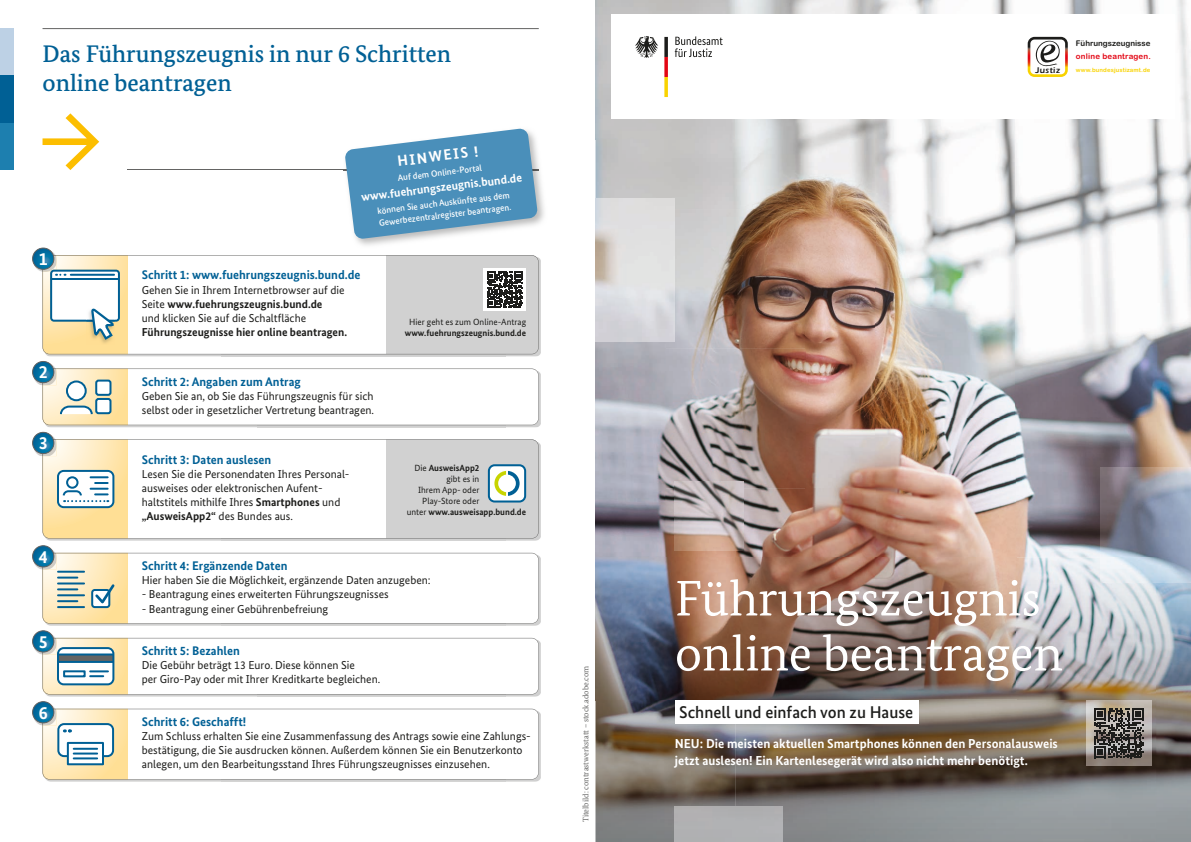
<style>
.page{position:relative;width:1191px;height:842px;background:#fff}
.page>*{position:absolute;margin:0;border:0;box-sizing:border-box;transform-origin:0 0}
.t1{font:50px/55px "Bundes Serif";color:#fff}
.t2{font:500 24px/28.3px "Bundes Serif";color:#006095}
.t3{font:700 18px "Bundes Sans";color:#fff}
.t4{font:500 17px "Bundes Sans";color:#1d1d1b}
.t5{font:700 15px "Bundes Sans";color:#fff}
.t6{font:700 13px/17px "Bundes Sans";color:#fff}
.t7{font:700 12.5px "Bundes Sans";color:#006095}
.t8{font:700 12px "Bundes Sans";color:#fff}
.t9{font:11.5px/14.2px "Bundes Sans";color:#1d1d1b}
.t10{font:700 11.5px "Bundes Sans";color:#1d1d1b}
.t11{font:500 9px/12px "Bundes Sans";color:#fff}
.t12{font:700 9px "Bundes Sans";color:#1d1d1b}
.t13{font:9px "Bundes Sans";color:#1d1d1b}
.t14{font:600 8.6px "Eras ITC";letter-spacing:.05em;color:#1d1d1b}
.t15{font:8px "Bundes Serif";color:#646463}
.t16{font:7.9px "Arial Rounded MT Bold";letter-spacing:.025em;color:#e30614}
.t17{font:7.9px "Arial Rounded MT Bold";color:#1d1d1b}
.t18{font:5.9px "Arial Rounded MT Bold";letter-spacing:.02em;color:#f9d300}
.s1{font-weight:700}
.s2{font-weight:400}
</style>
<div class="page">
<img style="left:505px;top:641px;width:36px;height:56px">
<img style="left:46px;top:694px;width:211px;height:3px">
<img style="left:595px;top:0;width:561px;height:139px">
<img style="left:1156px;top:0;width:35px;height:468px">
<img style="left:595px;top:139px;width:280px;height:70px">
<img style="left:875px;top:139px;width:281px;height:279px">
<img style="left:665px;top:209px;width:211px;height:279px">
<img style="left:595px;top:341px;width:70px;height:217px">
<img style="left:875px;top:418px;width:245px;height:140px">
<img style="left:1120px;top:418px;width:36px;height:50px">
<img style="left:665px;top:488px;width:35px;height:70px">
<img style="left:735px;top:488px;width:141px;height:70px">
<img style="left:700px;top:551px;width:35px;height:7px">
<img style="left:595px;top:558px;width:561px;height:284px">
<img style="left:1156px;top:583px;width:35px;height:259px">
<img style="left:595px;top:198px;width:80px;height:143px">
<img style="left:675px;top:482px;width:68px;height:69px">
<img style="left:1100px;top:468px;width:91px;height:115px">
<div style="left:612px;top:15px;width:562px;height:104px;background:#fff"></div>
<svg style="left:675px;top:36px;width:47px;height:21px"></svg>
<svg style="left:635px;top:36px;width:23px;height:22px"></svg>
<svg style="left:664px;top:37px;width:4px;height:60px"></svg>
<div style="left:675px;top:807px;width:108px;height:35px;background:#b0b1b3"></div>
<img style="left:1086px;top:701px;width:65px;height:64px">
<div style="left:675px;top:700px;width:243px;height:24px;background:#fff"></div>
<svg style="left:1027px;top:37px;width:40px;height:40px"></svg>
<div style="left:0;top:123px;width:14px;height:47px;background:#1d7faf"></div>
<div style="left:0;top:28px;width:14px;height:48px;background:#bdd1e5"></div>
<div style="left:0;top:76px;width:14px;height:47px;background:#006095"></div>
<hr style="left:43px;top:28px;width:496px;height:1px;background:#646463">
<hr style="left:128px;top:170px;width:411px;height:1px;background:#646463">
<svg style="left:43px;top:113px;width:56px;height:57px"></svg>
<img style="left:505px;top:712px;width:36px;height:70px">
<img style="left:47px;top:780px;width:175px;height:2px">
<img style="left:505px;top:556px;width:36px;height:70px">
<img style="left:47px;top:624px;width:175px;height:2px">
<img style="left:505px;top:443px;width:36px;height:98px">
<img style="left:47px;top:539px;width:175px;height:2px">
<svg style="left:43px;top:439px;width:496px;height:100px"></svg>
<img style="left:505px;top:372px;width:36px;height:55px">
<img style="left:46px;top:425px;width:211px;height:2px">
<img style="left:505px;top:258px;width:36px;height:98px">
<img style="left:46px;top:354px;width:176px;height:2px">
<svg style="left:43px;top:255px;width:496px;height:99px"></svg>
<img style="left:34px;top:249px;width:21px;height:23px">
<svg style="left:33px;top:248px;width:21px;height:21px"></svg>
<div style="left:32px;top:248px;width:22px;height:22px;border:1px solid #646463;border-radius:50%"></div>
<img style="left:34px;top:363px;width:22px;height:22px">
<svg style="left:43px;top:369px;width:496px;height:56px"></svg>
<img style="left:43px;top:369px;width:13px;height:16px">
<svg style="left:33px;top:361px;width:21px;height:22px"></svg>
<div style="left:32px;top:361px;width:22px;height:22px;border:1px solid #646463;border-radius:50%"></div>
<img style="left:34px;top:434px;width:21px;height:22px">
<svg style="left:43px;top:440px;width:85px;height:89px"></svg>
<img style="left:43px;top:439px;width:13px;height:17px">
<svg style="left:33px;top:432px;width:21px;height:22px"></svg>
<div style="left:32px;top:432px;width:22px;height:22px;border:1px solid #646463;border-radius:50%"></div>
<img style="left:34px;top:547px;width:22px;height:22px">
<svg style="left:33px;top:546px;width:21px;height:21px"></svg>
<div style="left:32px;top:545px;width:22px;height:22px;border:1px solid #646463;border-radius:50%"></div>
<img style="left:34px;top:632px;width:22px;height:22px">
<svg style="left:33px;top:631px;width:21px;height:21px"></svg>
<div style="left:32px;top:630px;width:22px;height:22px;border:1px solid #646463;border-radius:50%"></div>
<img style="left:34px;top:703px;width:22px;height:22px">
<svg style="left:43px;top:709px;width:496px;height:71px"></svg>
<img style="left:43px;top:709px;width:13px;height:16px">
<svg style="left:33px;top:702px;width:21px;height:21px"></svg>
<div style="left:32px;top:701px;width:22px;height:22px;border:1px solid #646463;border-radius:50%"></div>
<svg style="left:43px;top:638px;width:496px;height:56px"></svg>
<div style="left:63px;top:670px;width:23px;height:7px;border:2px solid #006095"></div>
<div style="left:57px;top:647px;width:57px;height:38px;border:2px solid #006095;border-radius:6px"></div>
<svg style="left:43px;top:553px;width:496px;height:71px"></svg>
<hr style="left:58px;top:594px;width:26px;height:2px;background:#006095">
<img style="left:343px;top:163px;width:201px;height:83px">
<svg style="left:345px;top:128px;width:193px;height:111px"></svg>
<img style="left:86px;top:344px;width:29px;height:1px">
<svg style="left:43px;top:256px;width:85px;height:88px"></svg>
<svg style="left:1094px;top:708px;width:50px;height:50px;background:#585552"></svg>
<div style="left:489px;top:465px;width:36px;height:36px;background:#fff;border-radius:6px"></div>
<div style="left:488px;top:464px;width:38px;height:38px;border:2px solid #006095;border-radius:6px"></div>
<svg style="left:494px;top:471px;width:25px;height:25px"></svg>
<div style="left:483px;top:268px;width:43px;height:43px;background:#fff"></div>
<svg style="left:487px;top:271px;width:36px;height:36px"></svg>
<h2 class="t2" style="left:43px;top:40px;width:410px">Das Führungszeugnis in nur 6 Schritten online beantragen</h2>
<h3 class="t3" style="left:39px;top:248px;width:10px">1</h3>
<h3 class="t3" style="left:39px;top:361px;width:10px">2</h3>
<h3 class="t3" style="left:39px;top:432px;width:10px">3</h3>
<h3 class="t3" style="left:39px;top:545px;width:10px">4</h3>
<h3 class="t3" style="left:39px;top:630px;width:10px">5</h3>
<h3 class="t3" style="left:39px;top:701px;width:10px">6</h3>
<h3 class="t5" style="left:396px;top:152px;width:82px;rotate:-7deg">HINWEIS !</h3>
<p class="t11" style="left:397px;top:172px;width:86px;rotate:-7deg">Auf dem Online-Portal</p>
<p class="t8" style="left:360px;top:190px;width:163px;rotate:-7deg">www.fuehrungszeugnis.bund.de</p>
<p class="t11" style="left:377px;top:205px;width:135px;rotate:-7deg">können Sie auch Auskünfte aus dem<br>Gewerbezentralregister beantragen.</p>
<p class="t7" style="left:142px;top:268px;width:220px">Schritt 1: www.fuehrungszeugnis.bund.de</p>
<p class="t9" style="left:142px;top:282px;width:204px">Gehen Sie in Ihrem Internetbrowser auf die<br>Seite <span class="s1">www.fuehrungszeugnis.bund.de<br></span>und klicken Sie auf die Schaltfläche</p>
<p class="t10" style="left:142px;top:325px;width:207px">Führungszeugnisse hier online beantragen.</p>
<p class="t7" style="left:142px;top:374px;width:160px">Schritt 2: Angaben zum Antrag</p>
<p class="t9" style="left:142px;top:389px;width:234px">Geben Sie an, ob Sie das Führungszeugnis für sich selbst oder in gesetzlicher Vertretung beantragen.</p>
<p class="t7" style="left:142px;top:452px;width:131px">Schritt 3: Daten auslesen</p>
<p class="t9" style="left:142px;top:467px;width:209px">Lesen Sie die Personendaten Ihres Personal&shy;ausweises oder elektronischen Aufent -<br>halts titels mithilfe Ihres <span class="s1">Smartphones</span> und <span class="s1">„AusweisApp2“</span> des Bundes aus.</p>
<p class="t7" style="left:142px;top:558px;width:147px">Schritt 4: Ergänzende Daten</p>
<p class="t9" style="left:142px;top:573px;width:290px">Hier haben Sie die Möglichkeit, ergänzende Daten anzugeben:</p>
<p class="t9" style="left:142px;top:587px;width:248px">- Beantragung eines erweiterten Führungszeugnisses</p>
<p class="t9" style="left:142px;top:601px;width:188px">- Beantragung einer Gebührenbefreiung</p>
<p class="t7" style="left:142px;top:643px;width:100px">Schritt 5: Bezahlen</p>
<p class="t9" style="left:142px;top:658px;width:240px">Die Gebühr beträgt 13 Euro. Diese können Sie<br>per Giro-Pay oder mit Ihrer Kreditkarte begleichen.</p>
<p class="t7" style="left:142px;top:714px;width:106px">Schritt 6: Geschafft!</p>
<p class="t9" style="left:142px;top:729px;width:390px">Zum Schluss erhalten Sie eine Zusammen fassung des An trags sowie eine Zahlungs&shy;bestätigung, die Sie ausdrucken können. Außerdem können Sie ein Benutzerkonto anlegen, um den Bearbeitungsstand Ihres Führungszeugnisses einzusehen.</p>
<p class="t13" style="left:409px;top:316px;width:118px">Hier geht es zum Online-Antrag</p>
<p class="t12" style="left:405px;top:327px;width:123px">www.fuehrungszeugnis.bund.de</p>
<p class="t12" style="left:414px;top:462px;width:66px"><span class="s2">Die</span> AusweisApp2</p>
<p class="t13" style="left:446px;top:473px;width:35px">gibt es in</p>
<p class="t13" style="left:418px;top:484px;width:63px">Ihrem App- oder</p>
<p class="t13" style="left:422px;top:495px;width:59px">Play-Store oder</p>
<p class="t12" style="left:407px;top:506px;width:121px"><span class="s2">unter</span> www.ausweisapp.bund.de</p>
<p class="t15" style="left:581px;top:822px;width:158px;rotate:-90deg">Titelbild: contrastwerkstatt – stock.adobe.com</p>
<p class="t14" style="left:1035px;top:65px;width:26px">Justiz</p>
<p class="t17" style="left:1075px;top:39px;width:76px">Führungszeugnisse</p>
<p class="t16" style="left:1075px;top:52px;width:76px">online beantragen.</p>
<p class="t18" style="left:1075px;top:67px;width:76px">www.bundesjustizamt.de</p>
<h1 class="t1" style="left:675px;top:570px;width:389px">Führungszeugnis online beantragen</h1>
<h3 class="t4" style="left:679px;top:702px;width:236px">Schnell und einfach von zu Hause</h3>
<p class="t6" style="left:675px;top:735px;width:384px">NEU: Die meisten aktuellen Smartphones können den Personalausweis jetzt auslesen! Ein Kartenlesegerät wird also nicht mehr benötigt.</p>
</div>
